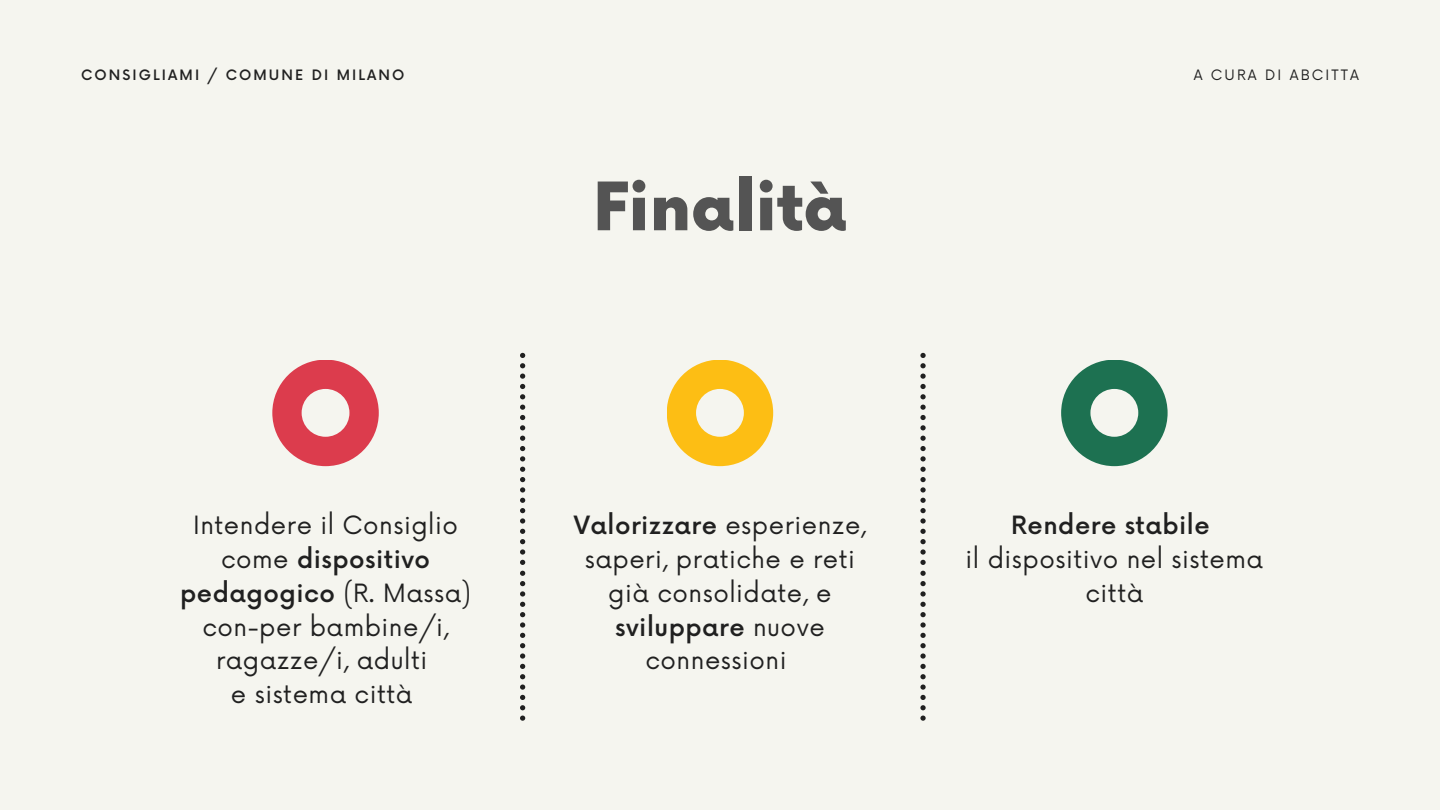
<style>
.page{position:relative;width:1440px;height:810px;background:#f5f5ef}
.page>*{position:absolute;margin:0;border:0;box-sizing:border-box;transform-origin:0 0}
.t1{font:900 65px "Now";color:#545454}
.t2{font:24.5px/33.8px "Now";letter-spacing:.02em;color:#202020;text-align:center}
.t3{font:500 24.5px "Now";letter-spacing:.02em;color:#202020}
.t4{font:500 14px "Now";letter-spacing:.15em;color:#202020}
.t5{font:14px "Now";letter-spacing:.15em;color:#202020}
.s1{font-weight:500}
</style>
<div class="page">
<svg style="left:272px;top:360px;width:107px;height:106px"></svg>
<svg style="left:1061px;top:360px;width:107px;height:106px"></svg>
<svg style="left:667px;top:360px;width:106px;height:106px"></svg>
<svg style="left:920px;top:353px;width:6px;height:212px"></svg>
<svg style="left:920px;top:571px;width:6px;height:150px"></svg>
<svg style="left:520px;top:353px;width:5px;height:212px"></svg>
<svg style="left:520px;top:571px;width:5px;height:150px"></svg>
<p class="t4" style="left:81px;top:67px;width:325px">CONSIGLIAMI / COMUNE DI MILANO</p>
<p class="t5" style="left:1194px;top:67px;width:167px">A CURA DI ABCITTA</p>
<h1 class="t1" style="left:593px;top:172px;width:256px">Finalità</h1>
<p class="t2" style="left:180px;top:510px;width:292px">Intendere il Consiglio come <span class="s1">dispositivo pedagogico</span> (R. Massa) con-per bambine/i, ragazze/i, adulti<br>e sistema città</p>
<p class="t3" style="left:1011px;top:512px;width:200px">Rendere stabile</p>
<p class="t2" style="left:574px;top:510px;width:294px"><span class="s1">Valorizzare</span> esperienze, saperi, pratiche e reti già consolidate, e <span class="s1">sviluppare</span> nuove connessioni</p>
<p class="t2" style="left:966px;top:544px;width:299px">il dispositivo nel sistema città</p>
</div>
